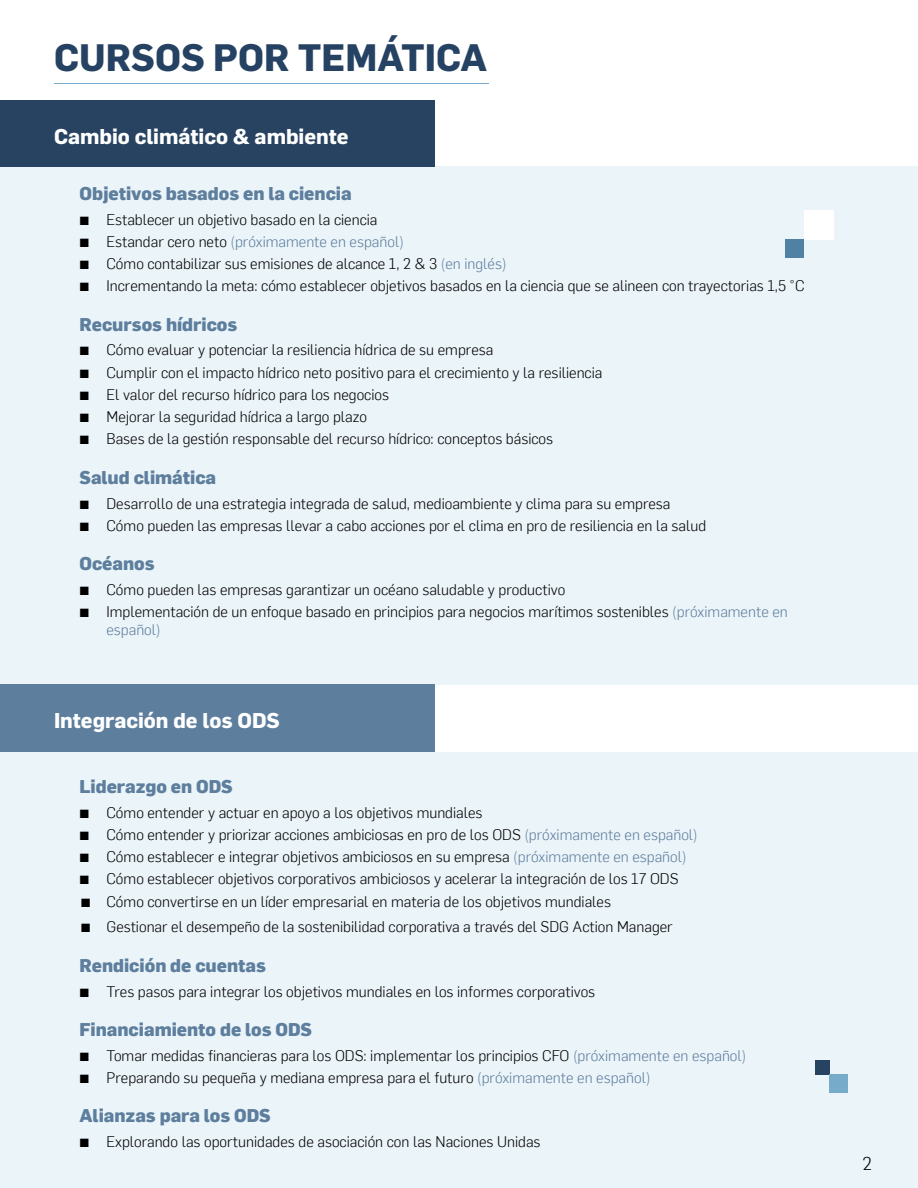
<style>
.page{position:relative;width:918px;height:1188px;background:#fff}
.page>*{position:absolute;margin:0;border:0;box-sizing:border-box;transform-origin:0 0}
.t1{font:700 37.5px "Flama";color:#264262}
.t2{font:700 21px "Flama";color:#fff}
.t3{font:800 18px "Flama";color:#5d7e9d}
.t4{font:300 18px "Flama";color:#000}
.t5{font:300 15px/18px "Flama";color:#000}
.t6{font:300 15px "Flama";color:#5e7e9d}
.s1{color:#000}
.s2{color:#5e7e9d}
</style>
<div class="page">
<div style="left:0;top:752px;width:918px;height:436px;background:#ebf4f9"></div>
<div style="left:0;top:166px;width:918px;height:519px;background:#ebf4f9"></div>
<div style="left:0;top:100px;width:435px;height:66px;background:#274361"></div>
<div style="left:815px;top:1060px;width:14px;height:15px;background:#274361"></div>
<div style="left:786px;top:239px;width:18px;height:19px;background:#5181a2"></div>
<div style="left:829px;top:1075px;width:19px;height:18px;background:#76acca"></div>
<div style="left:804px;top:210px;width:29px;height:29px;background:#fff"></div>
<div style="left:0;top:685px;width:435px;height:67px;background:#5d7e9d"></div>
<hr style="left:54px;top:83px;width:435px;height:1px;background:#79accf">
<h1 class="t1" style="left:54px;top:31px;width:26px">CURSOS</h1>
<h1 class="t1" style="left:213px;top:31px;width:26px">POR</h1>
<h1 class="t1" style="left:298px;top:31px;width:27px">TEMÁT</h1>
<h1 class="t1" style="left:425px;top:31px;width:37px">ICA</h1>
<h2 class="t2" style="left:54px;top:122px;width:296px">Cambio climático &amp; ambiente</h2>
<p class="t3" style="left:80px;top:180px;width:274px">Objetivos basados en la ciencia</p>
<p class="t5" style="left:79px;top:209px;width:300px">▪ Establecer un objetivo basado en la ciencia</p>
<p class="t6" style="left:79px;top:231px;width:326px"><span class="s1">▪ Estandar cero neto</span> (próximamente en español)</p>
<p class="t5" style="left:79px;top:254px;width:429px">▪ Cómo contabilizar sus emisiones de alcance 1, 2 &amp; 3 <span class="s2">(en inglés)</span></p>
<p class="t5" style="left:79px;top:276px;width:727px">▪ Incrementando la meta: cómo establecer objetivos basados en la ciencia que se alineen con trayectorias 1,5 °C</p>
<p class="t3" style="left:80px;top:311px;width:159px">Recursos hídricos</p>
<p class="t5" style="left:79px;top:340px;width:415px">▪ Cómo evaluar y potenciar la resiliencia hídrica de su empresa</p>
<p class="t5" style="left:79px;top:363px;width:525px">▪ Cumplir con el impacto hídrico neto positivo para el crecimiento y la resiliencia</p>
<p class="t5" style="left:79px;top:385px;width:311px">▪ El valor del recurso hídrico para los negocios</p>
<p class="t5" style="left:79px;top:407px;width:289px">▪ Mejorar la seguridad hídrica a largo plazo</p>
<p class="t5" style="left:79px;top:429px;width:475px">▪ Bases de la gestión responsable del recurso hídrico: conceptos básicos</p>
<p class="t3" style="left:80px;top:464px;width:138px">Salud climática</p>
<p class="t5" style="left:79px;top:493px;width:593px">▪ Desarrollo de una estrategia integrada de salud, medioambiente y clima para su empresa</p>
<p class="t5" style="left:79px;top:516px;width:628px">▪ Cómo pueden las empresas llevar a cabo acciones por el clima en pro de resiliencia en la salud</p>
<p class="t3" style="left:80px;top:551px;width:77px">Océanos</p>
<p class="t5" style="left:79px;top:580px;width:487px">▪ Cómo pueden las empresas garantizar un océano saludable y productivo</p>
<p class="t5" style="left:106px;top:602px;width:683px;text-indent:-27px">▪ Implementación de un enfoque basado en principios para negocios marítimos sostenibles <span class="s2">(próximamente en español)</span></p>
<h2 class="t2" style="left:54px;top:705px;width:199px">Integración de los ODS</h2>
<p class="t3" style="left:80px;top:773px;width:155px">Liderazgo en ODS</p>
<p class="t5" style="left:79px;top:802px;width:405px">▪ Cómo entender y actuar en apoyo a los objetivos mundiales</p>
<p class="t5" style="left:79px;top:825px;width:620px">▪ Cómo entender y priorizar acciones ambiciosas en pro de los ODS <span class="s2">(próximamente en español)</span></p>
<p class="t5" style="left:79px;top:847px;width:609px">▪ Cómo establecer e integrar objetivos ambiciosos en su empresa <span class="s2">(próximamente en español)</span></p>
<p class="t5" style="left:79px;top:869px;width:601px">▪ Cómo establecer objetivos corporativos ambiciosos y acelerar la integración de los 17 ODS</p>
<p class="t5" style="left:81px;top:891px;width:532px">▪ Cómo convertirse en un líder empresarial en materia de los objetivos mundiales</p>
<p class="t5" style="left:81px;top:917px;width:593px">▪ Gestionar el desempeño de la sostenibilidad corporativa a través del SDG Action Manager</p>
<p class="t3" style="left:80px;top:952px;width:188px">Rendición de cuentas</p>
<p class="t5" style="left:79px;top:981px;width:517px">▪ Tres pasos para integrar los objetivos mundiales en los informes corporativos</p>
<p class="t3" style="left:80px;top:1016px;width:234px">Financiamiento de los ODS</p>
<p class="t5" style="left:79px;top:1046px;width:668px">▪ Tomar medidas financieras para los ODS: implementar los principios CFO <span class="s2">(próximamente en español)</span></p>
<p class="t5" style="left:79px;top:1068px;width:573px">▪ Preparando su pequeña y mediana empresa para el futuro <span class="s2">(próximamente en español)</span></p>
<p class="t3" style="left:80px;top:1103px;width:193px">Alianzas para los ODS</p>
<p class="t5" style="left:79px;top:1132px;width:463px">▪ Explorando las oportunidades de asociación con las Naciones Unidas</p>
<p class="t4" style="left:862px;top:1151px;width:11px">2</p>
</div>
